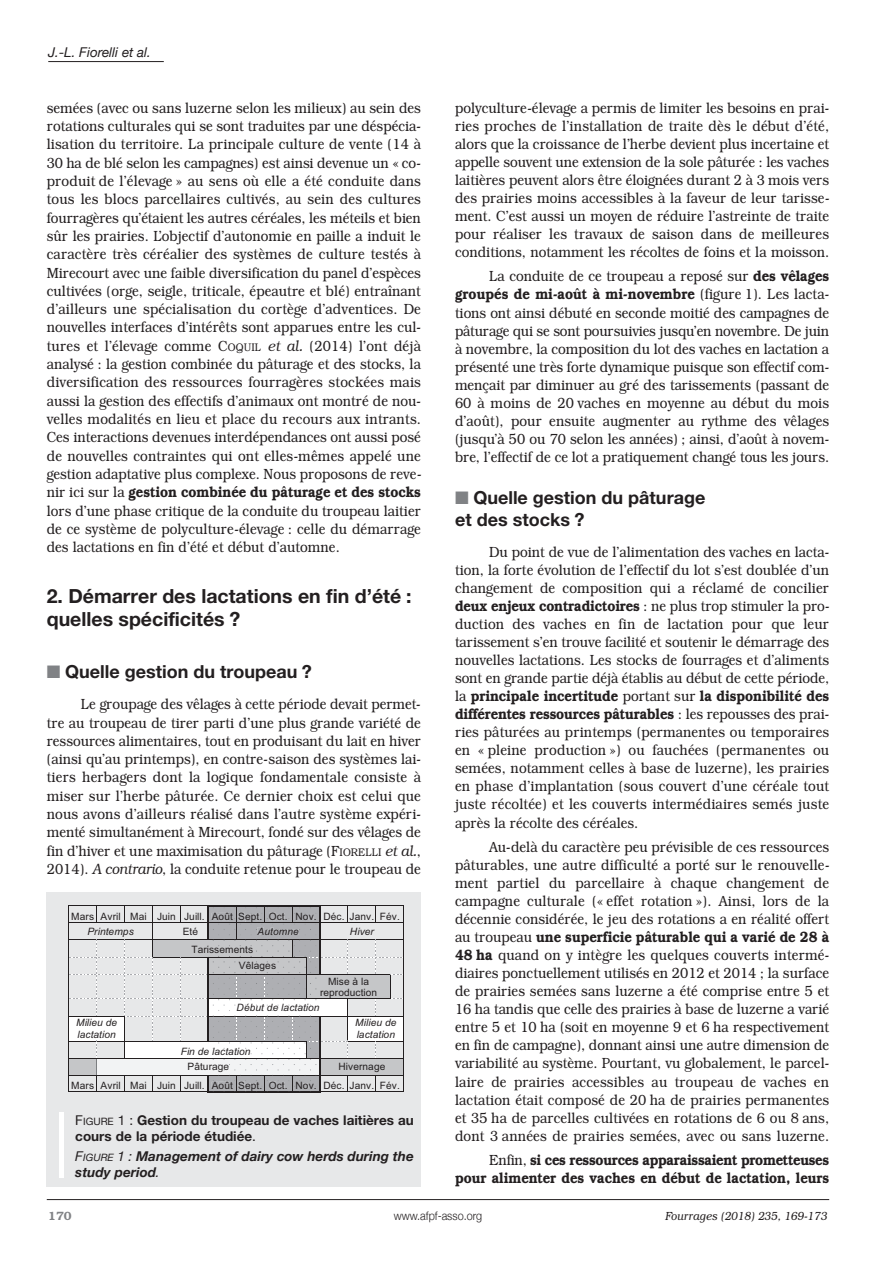
<style>
.page{position:relative;width:893px;height:1263px;background:#fff}
.page>*{position:absolute;margin:0;border:0;box-sizing:border-box;transform-origin:0 0}
.t1{font:700 19.5px/22.8px "Helvetica Neue";color:#231f20}
.t2{font:700 18px/22.5px "Helvetica Neue";color:#231f20}
.t3{font:300 15px/18px "Bookman IT Cby BT";color:#231f20;text-align:justify;scale:.9 1}
.t4{font:600 15px/18px "Bookman IT Cby BT";letter-spacing:-.01em;color:#231f20;text-align:right;scale:.9 1}
.t5{font:700 13.5px/15.8px "Helvetica Neue";color:#231f20}
.t6{font:italic 700 13.5px/15.8px "Helvetica Neue";color:#231f20}
.t7{font:italic 13.5px "Helvetica Neue";color:#231f20}
.t8{font:italic 300 12px "Bookman IT Cby BT";color:#231f20;scale:.9 1}
.t9{font:300 12px "Helvetica Neue";color:#231f20;scale:.9 1}
.t10{font:600 12px "Bookman IT Cby BT";color:#808285}
.t11{font:10.2px/16px "Arial";letter-spacing:.01em;color:#231f20}
.t12{font:italic 10.2px/12px "Arial";letter-spacing:.01em;color:#231f20}
.s1{font-size:11.25px}
.s2{font-family:"Bookman";font-style:italic}
.s3{font-weight:600}
.s4{color:#808285}
.s5{font-style:normal}
.s6{font-weight:400}
.s7{font-weight:400;font-size:10.2px}
.s8{font-weight:300}
</style>
<div class="page">
<hr style="left:48px;top:61px;width:116px;height:1px;background:#231f20">
<hr style="left:47px;top:1199px;width:782px;height:1px;background:#231f20">
<div style="left:47px;top:892px;width:374px;height:294px;background:#e7e8e9"></div>
<svg style="left:69px;top:905px;width:335px;height:188px"></svg>
<hr style="left:60px;top:1112px;width:4px;height:66px;background:#fff">
<p class="t7" style="left:48px;top:44px;width:104px">J.-L. Fiorelli et al.</p>
<p class="t3" style="left:47px;top:100px;width:418px">semées (avec ou sans luzerne selon les milieux) au sein des rotations culturales qui se sont traduites par une déspécia&shy;lisation du territoire. La principale culture de vente (14 à 30 ha de blé selon les campagnes) est ainsi devenue un « co&shy;produit de l’élevage » au sens où elle a été conduite dans tous les blocs parcellaires cultivés, au sein des cultures fourragères qu’étaient les autres céréales, les méteils et bien sûr les prairies. L’objectif d’autonomie en paille a induit le caractère très céréalier des systèmes de culture testés à Mirecourt avec une faible diversification du panel d’espèces cultivées (orge, seigle, triticale, épeautre et blé) entraînant d’ailleurs une spécialisation du cortège d’adventices. De nouvelles interfaces d’intérêts sont apparues entre les cul&shy;tures et l’élevage comme C<span class="s1">OQUIL</span> <span class="s2">et al.</span> (2014) l’ont déjà analysé : la gestion combinée du pâturage et des stocks, la diversification des ressources fourragères stockées mais aussi la gestion des effectifs d’animaux ont montré de nou&shy;velles modalités en lieu et place du recours aux intrants.<br>Ces interactions devenues interdépendances ont aussi posé de nouvelles contraintes qui ont elles-mêmes appelé une gestion adaptative plus complexe. Nous proposons de reve&shy;nir ici sur la <span class="s3">gestion combinée du pâturage et des stocks </span>lors d’une phase critique de la conduite du troupeau laitier de ce système de polyculture-élevage : celle du démarrage des lactations en fin d’été et début d’automne.</p>
<p class="t1" style="left:47px;top:586px;width:366px">2. Démarrer des lactations en fin d’été : quelles spécificités ?</p>
<p class="t2" style="left:47px;top:662px;width:267px"><span class="s4">■</span> Quelle gestion du troupeau ?</p>
<p class="t3" style="left:47px;top:696px;width:417px;text-indent:34px">Le groupage des vêlages à cette période devait permet&shy;tre au troupeau de tirer parti d’une plus grande variété de ressources alimentaires, tout en produisant du lait en hiver (ainsi qu’au printemps), en contre-saison des systèmes lai&shy;tiers herbagers dont la logique fondamentale consiste à miser sur l’herbe pâturée. Ce dernier choix est celui que nous avons d’ailleurs réalisé dans l’autre système expéri&shy;menté simultanément à Mirecourt, fondé sur des vêlages de fin d’hiver et une maximisation du pâturage (F<span class="s1">IORELLI</span> <span class="s2">et al.</span>, 2014). <span class="s2">A contrario</span>, la conduite retenue pour le troupeau de</p>
<p class="t11" style="left:212px;top:909px;width:104px">Aoû Sept Oct N v</p>
<p class="t11" style="left:71px;top:909px;width:135px">Mars Avril Mai Juin Juill.</p>
<p class="t11" style="left:230px;top:909px;width:4px">t</p>
<p class="t11" style="left:259px;top:909px;width:4px">.</p>
<p class="t11" style="left:285px;top:909px;width:4px">.</p>
<p class="t11" style="left:303px;top:909px;width:98px">o . Déc. Janv. Fév.</p>
<p class="t12" style="left:87px;top:925px;width:48px">Printemps</p>
<p class="t11" style="left:183px;top:923px;width:17px">Eté</p>
<p class="t12" style="left:350px;top:925px;width:25px">Hiver</p>
<p class="t11" style="left:239px;top:941px;width:34px;text-indent:-48px">Tar smns<br>Vêla e</p>
<p class="t11" style="left:320px;top:975px;width:59px;line-height:12px;text-align:center">Mise à la reproduction</p>
<p class="t12" style="left:294px;top:1001px;width:15px">t i</p>
<p class="t12" style="left:76px;top:1017px;width:43px">Milieu de lactation</p>
<p class="t12" style="left:355px;top:1017px;width:43px">Milieu de lactation</p>
<p class="t12" style="left:187px;top:1043px;width:65px;line-height:15.3px;text-indent:-7px">Fin de lact i n<br><span class="s5">Pâtur ga e</span></p>
<p class="t12" style="left:257px;top:925px;width:43px">Automne</p>
<p class="t11" style="left:207px;top:941px;width:34px">ise e</p>
<p class="t11" style="left:245px;top:941px;width:4px">t</p>
<p class="t11" style="left:260px;top:957px;width:18px">g s</p>
<p class="t12" style="left:237px;top:1001px;width:84px">Début de lac at on</p>
<p class="t12" style="left:228px;top:1045px;width:18px">ato</p>
<p class="t11" style="left:338px;top:1058px;width:48px">Hivernage</p>
<p class="t11" style="left:71px;top:1077px;width:192px">Mars Avril Mai Juin Juill. Août Sept.</p>
<p class="t11" style="left:277px;top:1077px;width:125px">c . N v. Déc. Janv. Fév.</p>
<p class="t11" style="left:269px;top:1077px;width:17px">O t</p>
<p class="t11" style="left:303px;top:1077px;width:7px">o</p>
<p class="t5" style="left:75px;top:1113px;width:340px"><span class="s6">F</span><span class="s7">IGuRE</span> <span class="s6">1 :</span> Gestion du troupeau de vaches laitières au cours de la période étudiée<span class="s6">.</span></p>
<p class="t6" style="left:75px;top:1148px;width:340px"><span class="s6">F</span><span class="s7">IgURE</span> <span class="s6">1 :</span> Management of dairy cow herds during the study period<span class="s6">.</span></p>
<p class="t3" style="left:455px;top:100px;width:418px">polyculture-élevage a permis de limiter les besoins en prai&shy;ries proches de l’installation de traite dès le début d’été, alors que la croissance de l’herbe devient plus incertaine et appelle souvent une extension de la sole pâturée : les vaches laitières peuvent alors être éloignées durant 2 à 3 mois vers des prairies moins accessibles à la faveur de leur tarisse&shy;ment. C’est aussi un moyen de réduire l’astreinte de traite pour réaliser les travaux de saison dans de meilleures conditions, notamment les récoltes de foins et la moisson.</p>
<p class="t3" style="left:455px;top:269px;width:417px;text-indent:34px">La conduite de ce troupeau a reposé sur <span class="s3">des vêlages groupés de mi-août à mi-novembre</span> (figure 1). Les lacta&shy;tions ont ainsi débuté en seconde moitié des campagnes de pâturage qui se sont poursuivies jusqu’en novembre. De juin à novembre, la composition du lot des vaches en lactation a présenté une très forte dynamique puisque son effectif com&shy;mençait par diminuer au gré des tarissements (passant de 60 à moins de 20 vaches en moyenne au début du mois d’août), pour ensuite augmenter au rythme des vêlages (jusqu’à 50 ou 70 selon les années) ; ainsi, d’août à novem&shy;bre, l’effectif de ce lot a pratiquement changé tous les jours.</p>
<p class="t2" style="left:455px;top:487px;width:252px"><span class="s4">■</span> Quelle gestion du pâturage et des stocks ?</p>
<p class="t3" style="left:455px;top:544px;width:418px;text-indent:34px">Du point de vue de l’alimentation des vaches en lacta&shy;tion, la forte évolution de l’effectif du lot s’est doublée d’un changement de composition qui a réclamé de concilier <span class="s3">deux enjeux contradictoires</span> : ne plus trop stimuler la pro&shy;duction des vaches en fin de lactation pour que leur tarissement s’en trouve facilité et soutenir le démarrage des nouvelles lactations. Les stocks de fourrages et d’aliments sont en grande partie déjà établis au début de cette période, la <span class="s3">principale incertitude</span> portant sur <span class="s3">la disponibilité des différentes ressources pâturables</span> : les repousses des prai&shy;ries pâturées au printemps (permanentes ou temporaires en « pleine production ») ou fauchées (permanentes ou semées, notamment celles à base de luzerne), les prairies en phase d’implantation (sous couvert d’une céréale tout juste récoltée) et les couverts intermédiaires semés juste après la récolte des céréales.</p>
<p class="t3" style="left:455px;top:839px;width:418px;text-indent:34px">Au-delà du caractère peu prévisible de ces ressources pâturables, une autre difficulté a porté sur le renouvelle&shy;ment partiel du parcellaire à chaque changement de campagne culturale (« effet rotation »). Ainsi, lors de la décennie considérée, le jeu des rotations a en réalité offert au troupeau <span class="s3">une superficie pâturable qui a varié de 28 à 48 ha</span> quand on y intègre les quelques couverts intermé&shy;diaires ponctuellement utilisés en 2012 et 2014 ; la surface de prairies semées sans luzerne a été comprise entre 5 et 16 ha tandis que celle des prairies à base de luzerne a varié entre 5 et 10 ha (soit en moyenne 9 et 6 ha respectivement en fin de campagne), donnant ainsi une autre dimension de variabilité au système. Pourtant, vu globalement, le parcel&shy;laire de prairies accessibles au troupeau de vaches en lactation était composé de 20 ha de prairies permanentes et 35 ha de parcelles cultivées en rotations de 6 ou 8 ans, dont 3 années de prairies semées, avec ou sans luzerne.</p>
<p class="t4" style="left:455px;top:1152px;width:417px"><span class="s8">Enfin,</span> si ces ressources apparaissaient prometteuses pour alimenter des vaches en début de lactation, leurs</p>
<p class="t10" style="left:48px;top:1212px;width:25px">170</p>
<p class="t9" style="left:394px;top:1209px;width:100px">www.afpf-asso.org</p>
<p class="t8" style="left:665px;top:1212px;width:182px">Fourrages (2018) 235, 169-173</p>
</div>
